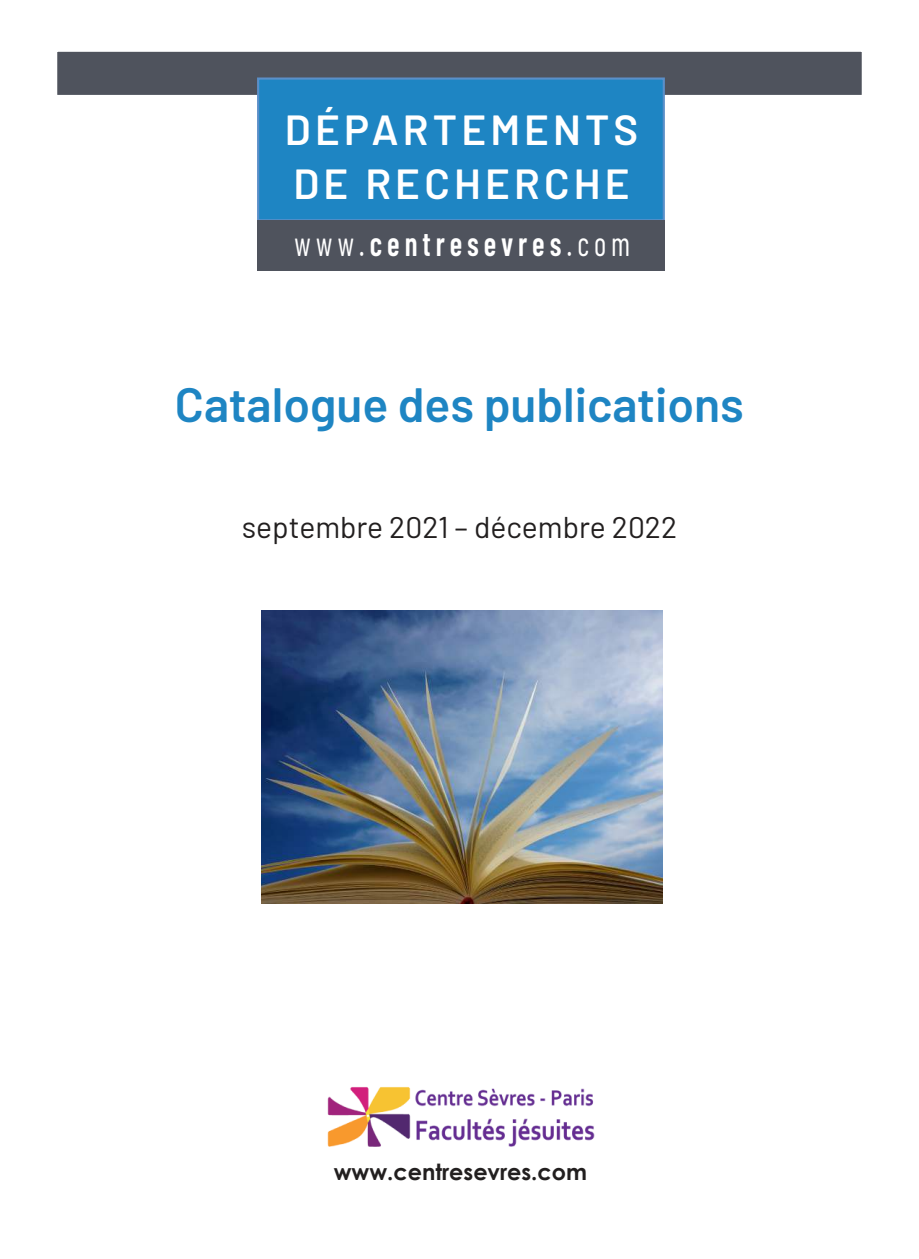
<style>
.page{position:relative;width:919px;height:1259px;background:#fff}
.page>*{position:absolute;margin:0;border:0;box-sizing:border-box;transform-origin:0 0}
.t1{font:600 48px "Barlow";color:#1e85c3}
.t2{font:600 42px/54.4px "Barlow";letter-spacing:.1em;color:#fff}
.t3{font:600 34.5px "Barlow Condensed";letter-spacing:.17em;color:#fff;scale:.85 1}
.t4{font:30px "Barlow";color:#221f1f}
.t5{font:700 22.35px "Century Gothic";color:#221f1f}
.s1{font-weight:400}
</style>
<div class="page">
<div style="left:55px;top:50px;width:808px;height:47px;background:#4f535d;border:2px solid #fff"></div>
<div style="left:257px;top:77px;width:407px;height:144px;background:#1e85c3;border:2px solid #5b8fc8"></div>
<div style="left:257px;top:220px;width:407px;height:51px;background:#4f535d"></div>
<img style="left:327px;top:1087px;width:268px;height:60px">
<img style="left:261px;top:610px;width:401px;height:293px">
<h2 class="t2" style="left:285px;top:106px;width:355px">DÉPARTEMENTS<br>DE RECHERCHE</h2>
<p class="t3" style="left:294px;top:224px;width:396px"><span class="s1">www.</span>centresevres<span class="s1">.com</span></p>
<h1 class="t1" style="left:175px;top:388px;width:570px">Catalogue des publications</h1>
<p class="t4" style="left:242px;top:517px;width:437px">septembre 2021 – décembre 2022</p>
<p class="t5" style="left:334px;top:1159px;width:255px">www.centresevres.com</p>
</div>
